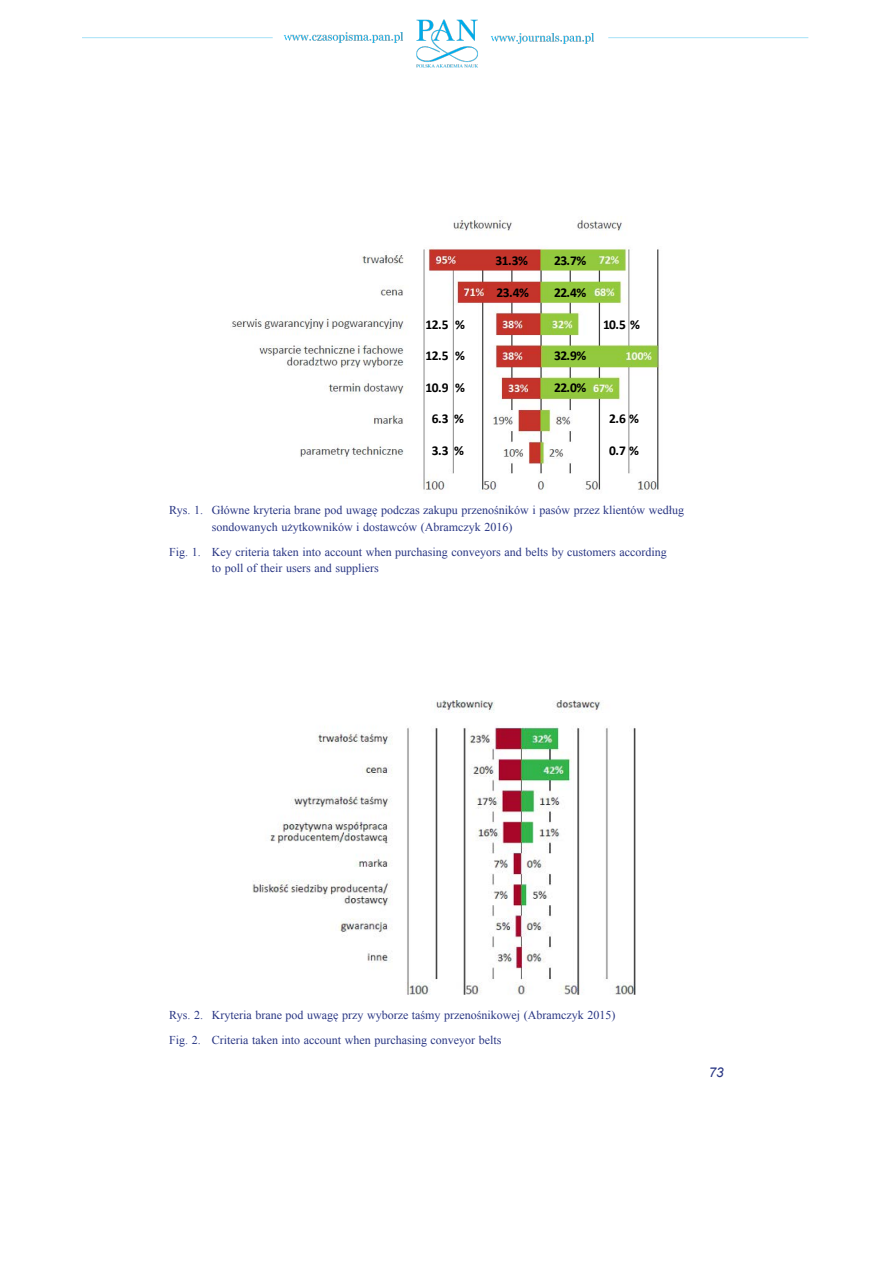
<style>
.page{position:relative;width:893px;height:1263px;background:#fff}
.page>*{position:absolute;margin:0;border:0;box-sizing:border-box;transform-origin:0 0}
.t1{font:700 13.5px "Calibri";letter-spacing:-.04em;color:#000}
.t2{font:italic 13.5px "Arial";color:#283583}
.t3{font:12px/16.5px "Times New Roman";color:#283583}
</style>
<div class="page">
<img style="left:82px;top:19px;width:727px;height:49px">
<img style="left:232px;top:217px;width:428px;height:276px">
<img style="left:252px;top:701px;width:384px;height:294px">
<p class="t1" style="left:425px;top:315px;width:41px">12.5 %</p>
<p class="t1" style="left:425px;top:347px;width:41px">12.5 %</p>
<p class="t1" style="left:425px;top:378px;width:41px">10.9 %</p>
<p class="t1" style="left:432px;top:410px;width:34px">6.3 %</p>
<p class="t1" style="left:432px;top:442px;width:34px">3.3 %</p>
<p class="t1" style="left:496px;top:252px;width:34px">31.3%</p>
<p class="t1" style="left:496px;top:284px;width:34px">23.4%</p>
<p class="t1" style="left:554px;top:252px;width:34px">23.7%</p>
<p class="t1" style="left:554px;top:284px;width:34px">22.4%</p>
<p class="t1" style="left:554px;top:347px;width:34px">32.9%</p>
<p class="t1" style="left:554px;top:379px;width:34px">22.0%</p>
<p class="t1" style="left:603px;top:315px;width:38px">10.5 %</p>
<p class="t1" style="left:609px;top:410px;width:31px">2.6 %</p>
<p class="t1" style="left:609px;top:442px;width:31px">0.7 %</p>
<p class="t3" style="left:212px;top:502px;width:474px;text-indent:-43px">Rys. 1. Główne kryteria brane pod uwagę podczas zakupu przenośników i pasów przez klientów według sondowanych użytkowników i dostawców (Abramczyk 2016)</p>
<p class="t3" style="left:212px;top:543px;width:457px;text-indent:-43px">Fig. 1. Key criteria taken into account when purchasing conveyors and belts by customers according to poll of their users and suppliers</p>
<p class="t3" style="left:169px;top:1003px;width:448px;line-height:25px">Rys. 2. Kryteria brane pod uwagę przy wyborze taśmy przenośnikowej (Abramczyk 2015)<br>Fig. 2. Criteria taken into account when purchasing conveyor belts</p>
<p class="t2" style="left:709px;top:1064px;width:17px">73</p>
</div>
